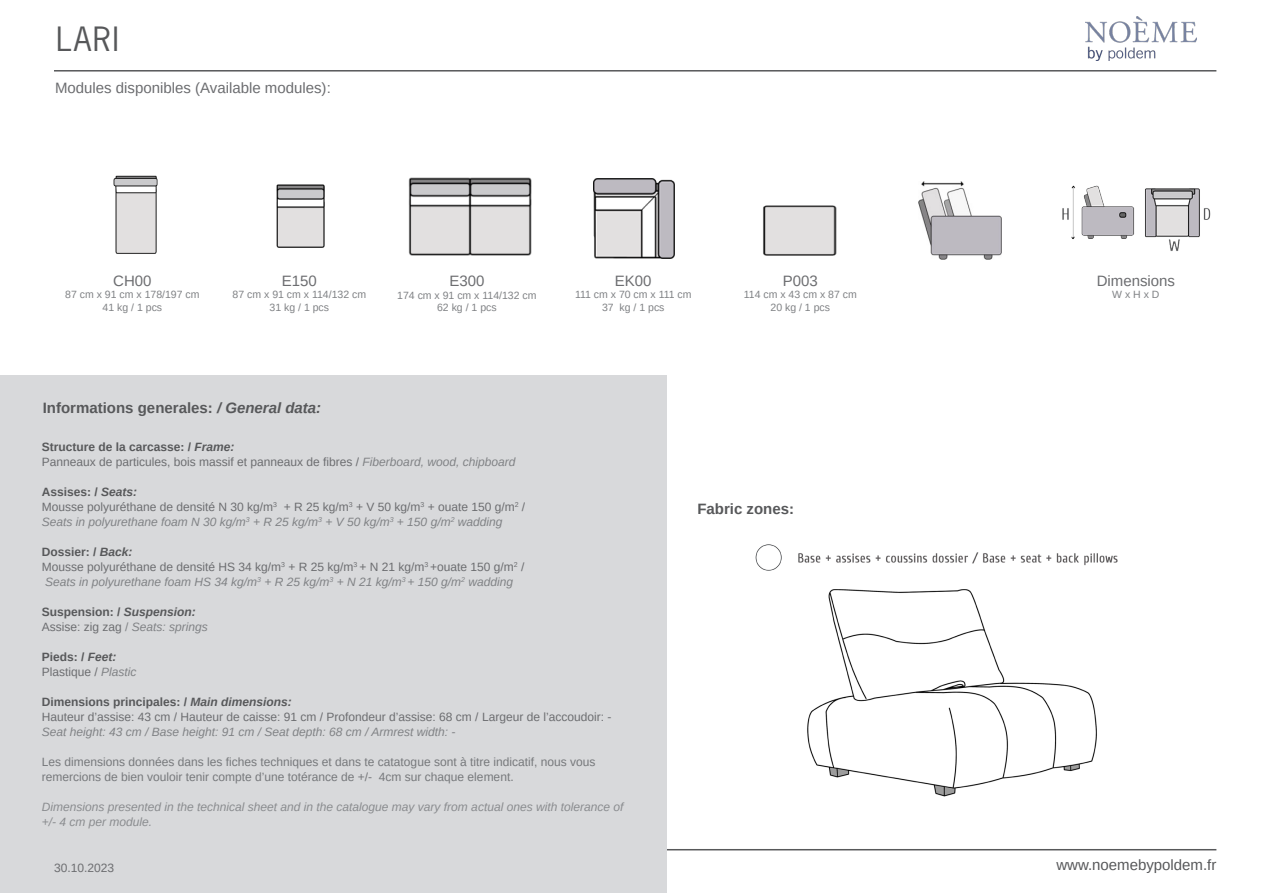
<style>
.page{position:relative;width:1263px;height:893px;background:#fff}
.page>*{position:absolute;margin:0;border:0;box-sizing:border-box;transform-origin:0 0}
.t1{font:31.5px "News Gothic Std";color:#57585a}
.t2{font:15px "Arimo";color:#6c6d70}
.t3{font:700 15px "Arimo";color:#57585a}
.t4{font:15px "Arimo";color:#57585a}
.t5{font:12px "Arimo";color:#6c6d70}
.t6{font:italic 12px "Arimo";color:#808285}
.t7{font:12px/15px "Arimo";color:#76787b}
.t8{font:700 12px "Arimo";color:#57585a}
.t9{font:italic 12px/15px "Arimo";color:#8a8c8f}
.t10{font:10.5px "Arimo";color:#808285}
.t11{font:10.5px "Arimo";letter-spacing:-.035em;color:#808285}
.s1{font-style:italic}
.s2{font-style:italic;color:#808285}
.s3{color:#808285}
</style>
<div class="page">
<hr style="left:54px;top:70px;width:1162px;height:2px;background:#57585a">
<hr style="left:54px;top:849px;width:1162px;height:1px;background:#57585a">
<img style="left:1085px;top:17px;width:111px;height:44px">
<div style="left:0;top:375px;width:666px;height:518px;background:#d8d9db"></div>
<img style="left:1062px;top:185px;width:149px;height:66px">
<img style="left:113px;top:175px;width:45px;height:79px">
<img style="left:276px;top:185px;width:48px;height:62px">
<img style="left:409px;top:178px;width:123px;height:78px">
<img style="left:593px;top:179px;width:81px;height:79px">
<img style="left:763px;top:206px;width:73px;height:50px">
<img style="left:919px;top:181px;width:83px;height:78px">
<img style="left:755px;top:544px;width:363px;height:253px">
<h1 class="t1" style="left:56px;top:19px;width:64px">LARI</h1>
<p class="t2" style="left:55px;top:78px;width:277px">Modules disponibles (Available modules):</p>
<p class="t2" style="left:113px;top:271px;width:40px">CH00</p>
<p class="t10" style="left:65px;top:288px;width:136px">87 cm x 91 cm x 178/197 cm</p>
<p class="t10" style="left:103px;top:301px;width:61px">41 kg / 1 pcs</p>
<p class="t2" style="left:282px;top:271px;width:37px">E150</p>
<p class="t10" style="left:233px;top:288px;width:135px">87 cm x 91 cm x 114/132 cm</p>
<p class="t10" style="left:270px;top:301px;width:61px">31 kg / 1 pcs</p>
<p class="t2" style="left:449px;top:271px;width:37px">E300</p>
<p class="t10" style="left:397px;top:288px;width:141px">174 cm x 91 cm x 114/132 cm</p>
<p class="t10" style="left:437px;top:301px;width:61px">62 kg / 1 pcs</p>
<p class="t2" style="left:615px;top:271px;width:38px">EK00</p>
<p class="t11" style="left:575px;top:288px;width:118px">111 cm x 70 cm x 111 cm</p>
<p class="t10" style="left:602px;top:301px;width:64px">37 kg / 1 pcs</p>
<p class="t2" style="left:783px;top:271px;width:37px">P003</p>
<p class="t10" style="left:744px;top:288px;width:115px">114 cm x 43 cm x 87 cm</p>
<p class="t10" style="left:770px;top:301px;width:61px">20 kg / 1 pcs</p>
<p class="t3" style="left:43px;top:398px;width:280px">Informations generales: <span class="s1">/ General data:</span></p>
<p class="t8" style="left:42px;top:439px;width:194px">Structure de la carcasse: / <span class="s1">Frame:</span></p>
<p class="t5" style="left:42px;top:455px;width:475px">Panneaux de particules, bois massif et panneaux de fibres / <span class="s2">Fiberboard, wood, chipboard</span></p>
<p class="t8" style="left:42px;top:484px;width:97px">Assises: / <span class="s1">Seats:</span></p>
<p class="t5" style="left:42px;top:500px;width:485px">Mousse polyuréthane de densité N 30 kg/m<sup>3</sup> + R 25 kg/m<sup>3</sup> + V 50 kg/m<sup>3</sup> + ouate 150 g/m<sup>2</sup> /</p>
<p class="t6" style="left:42px;top:514px;width:462px">Seats in polyurethane foam N 30 kg/m<sup>3</sup> + R 25 kg/m<sup>3</sup> + V 50 kg/m<sup>3</sup> + 150 g/m<sup>2</sup> wadding</p>
<p class="t8" style="left:42px;top:544px;width:92px">Dossier: / <span class="s1">Back:</span></p>
<p class="t5" style="left:42px;top:560px;width:484px">Mousse polyuréthane de densité HS 34 kg/m<sup>3</sup> + R 25 kg/m<sup>3</sup> + N 21 kg/m<sup>3</sup> +ouate 150 g/m<sup>2</sup> /</p>
<p class="t6" style="left:45px;top:574px;width:470px">Seats in polyurethane foam HS 34 kg/m<sup>3</sup> + R 25 kg/m<sup>3</sup> + N 21 kg/m<sup>3</sup> + 150 g/m<sup>2</sup> wadding</p>
<p class="t8" style="left:42px;top:604px;width:156px">Suspension: / <span class="s1">Suspension:</span></p>
<p class="t5" style="left:42px;top:620px;width:168px">Assise: zig zag <span class="s3">/</span> <span class="s2">Seats: springs</span></p>
<p class="t8" style="left:42px;top:649px;width:76px">Pieds: / <span class="s1">Feet:</span></p>
<p class="t5" style="left:42px;top:665px;width:96px">Plastique / <span class="s2">Plastic</span></p>
<p class="t8" style="left:42px;top:694px;width:252px">Dimensions principales: / <span class="s1">Main dimensions:</span></p>
<p class="t5" style="left:42px;top:710px;width:571px">Hauteur d’assise: 43 cm / Hauteur de caisse: 91 cm / Profondeur d’assise: 68 cm / Largeur de l’accoudoir: -</p>
<p class="t6" style="left:42px;top:724px;width:415px">Seat height: 43 cm / Base height: 91 cm / Seat depth: 68 cm / Armrest width: -</p>
<p class="t7" style="left:42px;top:755px;width:555px">Les dimensions données dans les fiches techniques et dans te catatogue sont à titre indicatif, nous vous remercions de bien vouloir tenir compte d’une totérance de +/- 4cm sur chaque element.</p>
<p class="t9" style="left:42px;top:800px;width:583px">Dimensions presented in the technical sheet and in the catalogue may vary from actual ones with tolerance of +/- 4 cm per module.</p>
<p class="t5" style="left:54px;top:861px;width:62px">30.10.2023</p>
<p class="t3" style="left:697px;top:499px;width:98px">Fabric zones:</p>
<p class="t2" style="left:1097px;top:271px;width:80px">Dimensions</p>
<p class="t10" style="left:1112px;top:288px;width:49px">W x H x D</p>
<p class="t4" style="left:1056px;top:855px;width:162px">www.noemebypoldem.fr</p>
</div>
